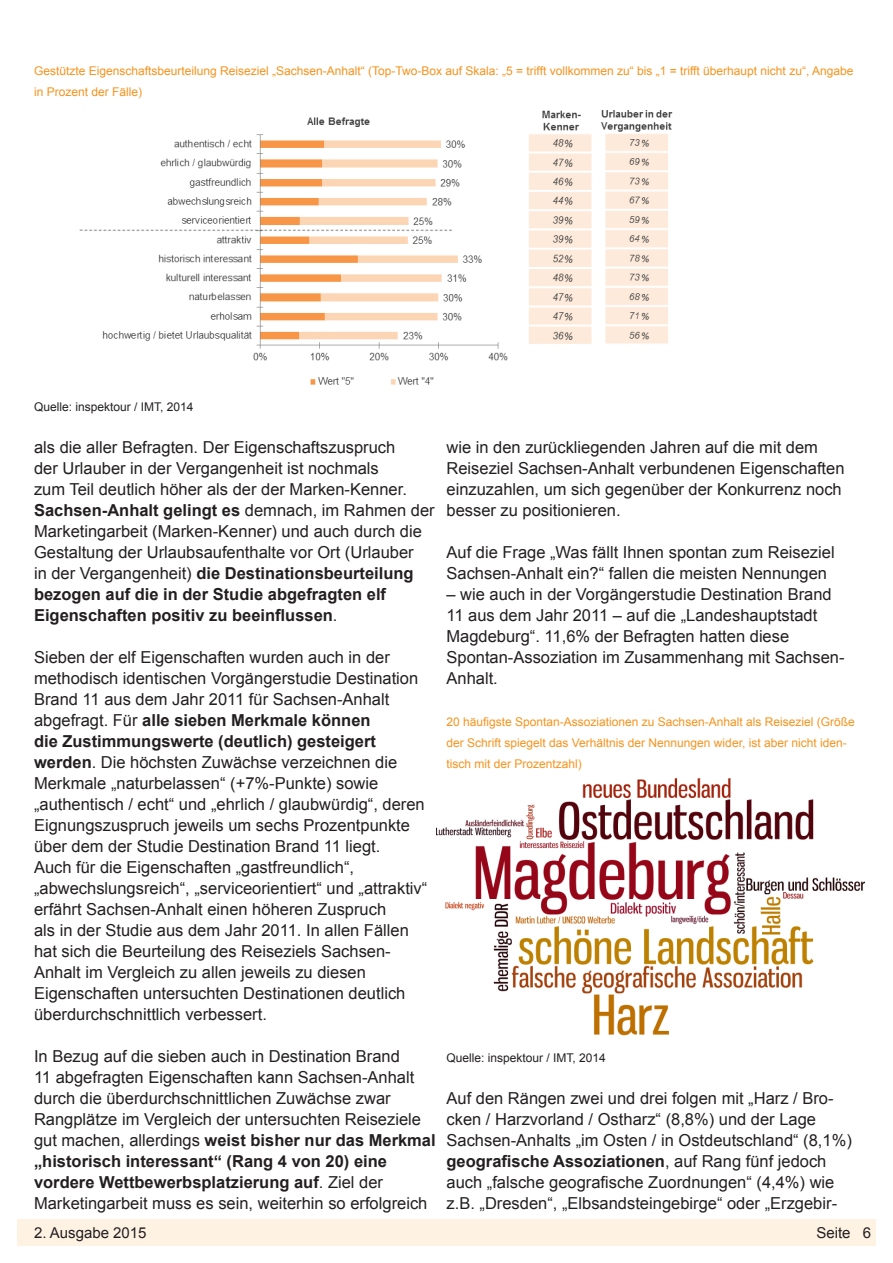
<style>
.page{position:relative;width:893px;height:1263px;background:#fff}
.page>*{position:absolute;margin:0;border:0;box-sizing:border-box;transform-origin:0 0}
.t1{font:16.5px/21px "Arial";color:#231f20}
.t2{font:15px "Arial";color:#231f20}
.t3{font:12px/21px "Arial";color:#f7931d}
.t4{font:12px "Arial";color:#231f20}
.s1{font-weight:700}
</style>
<div class="page">
<div style="left:17px;top:1219px;width:859px;height:27px;background:#fef2e3"></div>
<img style="left:79px;top:110px;width:594px;height:275px">
<img style="left:437px;top:777px;width:427px;height:259px">
<p class="t3" style="left:34px;top:60px;width:821px">Gestützte Eigenschaftsbeurteilung Reiseziel „Sachsen-Anhalt“ (Top-Two-Box auf Skala: „5 = trifft vollkommen zu“ bis „1 = trifft überhaupt nicht zu“, Angabe in Prozent der Fälle)</p>
<p class="t4" style="left:34px;top:399px;width:161px">Quelle: inspektour / IMT, 2014</p>
<p class="t1" style="left:34px;top:437px;width:402px">als die aller Befragten. Der Eigenschaftszuspruch<br>der Urlauber in der Vergangenheit ist nochmals<br>zum Teil deutlich höher als der der Marken-Kenner.<br><span class="s1">Sachsen-Anhalt gelingt es</span> demnach, im Rahmen der Marketingarbeit (Marken-Kenner) und auch durch die Gestaltung der Urlaubsaufenthalte vor Ort (Urlauber<br>in der Vergangenheit) <span class="s1">die Destinationsbeurteilung bezogen auf die in der Studie abgefragten elf Eigenschaften positiv zu beeinflussen</span>.</p>
<p class="t1" style="left:34px;top:647px;width:395px">Sieben der elf Eigenschaften wurden auch in der methodisch identischen Vorgängerstudie Destination Brand 11 aus dem Jahr 2011 für Sachsen-Anhalt abgefragt. Für <span class="s1">alle sieben Merkmale können<br>die Zustimmungswerte (deutlich) gesteigert werden</span>. Die höchsten Zuwächse verzeichnen die Merkmale „naturbelassen“ (+7%-Punkte) sowie „authentisch / echt“ und „ehrlich / glaubwürdig“, deren Eignungszuspruch jeweils um sechs Prozentpunkte über dem der Studie Destination Brand 11 liegt.<br>Auch für die Eigenschaften „gastfreundlich“, „abwechslungsreich“, „serviceorientiert“ und „attraktiv“ erfährt Sachsen-Anhalt einen höheren Zuspruch<br>als in der Studie aus dem Jahr 2011. In allen Fällen hat sich die Beurteilung des Reiseziels Sachsen-Anhalt im Vergleich zu allen jeweils zu diesen Eigenschaften untersuchten Destinationen deutlich überdurchschnittlich verbessert.</p>
<p class="t1" style="left:34px;top:1046px;width:403px">In Bezug auf die sieben auch in Destination Brand<br>11 abgefragten Eigenschaften kann Sachsen-Anhalt durch die überdurchschnittlichen Zuwächse zwar Rangplätze im Vergleich der untersuchten Reiseziele gut machen, allerdings <span class="s1">weist bisher nur das Merkmal „historisch interessant“ (Rang 4 von 20) eine vordere Wettbewerbsplatzierung auf</span>. Ziel der Marketingarbeit muss es sein, weiterhin so erfolgreich</p>
<p class="t1" style="left:446px;top:437px;width:400px">wie in den zurückliegenden Jahren auf die mit dem Reiseziel Sachsen-Anhalt verbundenen Eigenschaften einzuzahlen, um sich gegenüber der Konkurrenz noch besser zu positionieren.</p>
<p class="t1" style="left:446px;top:542px;width:390px">Auf die Frage „Was fällt Ihnen spontan zum Reiseziel<br>Sachsen-Anhalt ein?“ fallen die meisten Nennungen</p>
<p class="t1" style="left:446px;top:584px;width:399px">– wie auch in der Vorgängerstudie Destination Brand 11 aus dem Jahr 2011 – auf die „Landeshauptstadt Magdeburg“. 11,6% der Befragten hatten diese Spontan-Assoziation im Zusammenhang mit Sachsen-Anhalt.</p>
<p class="t3" style="left:446px;top:711px;width:410px">20 häufigste Spontan-Assoziationen zu Sachsen-Anhalt als Reiseziel (Größe der Schrift spiegelt das Verhältnis der Nennungen wider, ist aber nicht iden&shy;tisch mit der Prozentzahl)</p>
<p class="t4" style="left:446px;top:1050px;width:161px">Quelle: inspektour / IMT, 2014</p>
<p class="t1" style="left:446px;top:1088px;width:407px">Auf den Rängen zwei und drei folgen mit „Harz / Bro&shy;cken / Harzvorland / Ostharz“ (8,8%) und der Lage Sachsen-Anhalts „im Osten / in Ostdeutschland“ (8,1%) <span class="s1">geografische Assoziationen</span>, auf Rang fünf jedoch auch „falsche geografische Zuordnungen“ (4,4%) wie z.B. „Dresden“, „Elbsandsteingebirge“ oder „Erzgebir-</p>
<p class="t2" style="left:34px;top:1223px;width:114px">2. Ausgabe 2015</p>
<p class="t2" style="left:816px;top:1223px;width:56px">Seite 6</p>
</div>
